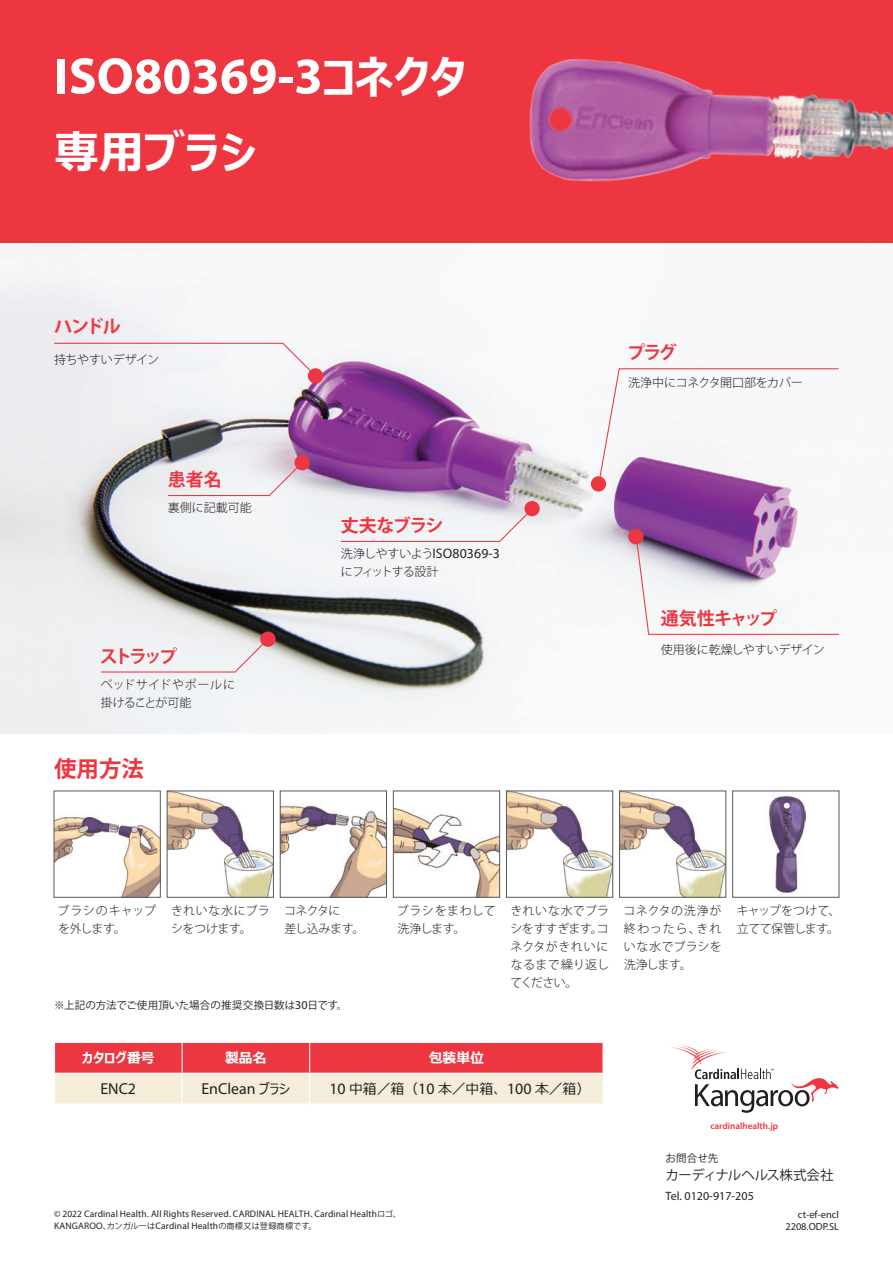
<style>
.page{position:relative;width:893px;height:1263px;background:#fff}
.page>*{position:absolute;margin:0;border:0;box-sizing:border-box;transform-origin:0 0}
.t1{font:700 51.75px "Myriad Pro";color:#fff}
.t2{font:700 45px "Meiryo UI";color:#fff}
.t3{font:700 22.5px "Koz Go Pro";color:#ee3640}
.t4{font:700 18px "Koz Go Pro";letter-spacing:-.085em;color:#ee3640}
.t5{font:15.9px "Myriad Pro";color:#231f20}
.t6{font:13.8px "Meiryo UI";color:#231f20}
.t7{font:700 13.8px "Meiryo UI";color:#fff}
.t8{font:13.8px "Myriad Pro";letter-spacing:.01em;color:#231f20}
.t9{font:13.5px "Koz Go Pro";letter-spacing:-.04em;color:#231f20}
.t10{font:12.15px "Myriad Pro";color:#231f20}
.t11{font:300 12px/18px "Koz Go Pro";color:#231f20}
.t12{font:300 12px/18px "Koz Go Pro";letter-spacing:-.02em;color:#231f20}
.t13{font:300 12px/18px "Koz Go Pro";letter-spacing:-.06em;color:#231f20}
.t14{font:300 12px/18px "Koz Go Pro";letter-spacing:.02em;color:#231f20}
.t15{font:300 12px/18px "Koz Go Pro";letter-spacing:-.04em;color:#231f20}
.t16{font:300 12px/18px "Koz Go Pro";letter-spacing:.055em;color:#231f20;text-align:right}
.t17{font:300 12px "Koz Go Pro";letter-spacing:-.025em;color:#231f20}
.t18{font:10.5px "Koz Go Pro";color:#231f20}
.t19{font:10.35px "Myriad Pro";color:#231f20}
.t20{font:9.45px "Myriad Pro";letter-spacing:.015em;color:#231f20}
.t21{font:600 9.3px "Myriad Pro";color:#ee3640}
.t22{font:8.25px "Koz Go Pro";letter-spacing:.01em;color:#231f20}
.s1{font-family:"Myriad Pro";font-weight:400;font-size:13.8px}
.s2{font-family:"Koz Go Pro";font-size:8.25px}
.s3{font-family:"Myriad Pro";font-size:9.45px}
</style>
<div class="page">
<img style="left:0;top:242px;width:857px;height:491px">
<div style="left:0;top:0;width:893px;height:242px;background:#ee3640"></div>
<img style="left:56px;top:816px;width:103px;height:79px">
<div style="left:54px;top:791px;width:107px;height:106px;border:1px solid #57585a"></div>
<img style="left:169px;top:793px;width:103px;height:102px">
<div style="left:167px;top:791px;width:107px;height:106px;border:1px solid #57585a"></div>
<img style="left:282px;top:805px;width:103px;height:90px">
<div style="left:280px;top:791px;width:107px;height:106px;border:1px solid #57585a"></div>
<img style="left:508px;top:793px;width:103px;height:102px">
<div style="left:506px;top:791px;width:107px;height:106px;border:1px solid #57585a"></div>
<img style="left:395px;top:808px;width:103px;height:87px">
<div style="left:393px;top:791px;width:107px;height:106px;border:1px solid #57585a"></div>
<img style="left:621px;top:793px;width:103px;height:102px">
<div style="left:619px;top:791px;width:107px;height:106px;border:1px solid #57585a"></div>
<img style="left:769px;top:796px;width:36px;height:96px">
<svg style="left:53px;top:342px;width:264px;height:35px"></svg>
<svg style="left:598px;top:368px;width:242px;height:117px"></svg>
<svg style="left:167px;top:461px;width:136px;height:36px"></svg>
<svg style="left:100px;top:638px;width:169px;height:35px"></svg>
<svg style="left:340px;top:507px;width:194px;height:35px"></svg>
<svg style="left:635px;top:536px;width:205px;height:99px"></svg>
<div style="left:308px;top:368px;width:15px;height:16px;background:#ee3640;border-radius:50%"></div>
<div style="left:294px;top:455px;width:16px;height:15px;background:#ee3640;border-radius:50%"></div>
<div style="left:524px;top:501px;width:16px;height:15px;background:#ee3640;border-radius:50%"></div>
<div style="left:591px;top:476px;width:15px;height:16px;background:#ee3640;border-radius:50%"></div>
<div style="left:628px;top:529px;width:16px;height:15px;background:#ee3640;border-radius:50%"></div>
<div style="left:260px;top:631px;width:16px;height:16px;background:#ee3640;border-radius:50%"></div>
<svg style="left:54px;top:1042px;width:549px;height:61px;background:#f19590"></svg>
<img style="left:485px;top:59px;width:408px;height:245px">
<svg style="left:671px;top:1045px;width:168px;height:68px"></svg>
<p class="t2" style="left:323px;top:45px;width:145px">コネクタ</p>
<p class="t1" style="left:54px;top:42px;width:270px">ISO80369-3</p>
<p class="t2" style="left:54px;top:120px;width:204px">専用ブラシ</p>
<p class="t4" style="left:54px;top:315px;width:68px">ハンドル</p>
<p class="t17" style="left:54px;top:351px;width:107px">持ちやすいデザイン</p>
<p class="t4" style="left:168px;top:468px;width:56px">患者名</p>
<p class="t11" style="left:168px;top:498px;width:85px">裏側に記載可能</p>
<p class="t4" style="left:100px;top:645px;width:79px">ストラップ</p>
<p class="t11" style="left:101px;top:676px;width:136px">ベッドサイドやポールに掛けることが可能</p>
<p class="t3" style="left:54px;top:754px;width:91px">使用方法</p>
<p class="t4" style="left:341px;top:514px;width:104px">丈夫なブラシ</p>
<p class="t13" style="left:341px;top:544px;width:113px">洗浄しやすいよう<span class="s1">ISO</span>にフィットする設計</p>
<p class="t8" style="left:452px;top:544px;width:49px">80369-3</p>
<p class="t4" style="left:627px;top:340px;width:51px">プラグ</p>
<p class="t12" style="left:628px;top:373px;width:176px">洗浄中にコネクタ開口部をカバー</p>
<p class="t4" style="left:661px;top:607px;width:118px">通気性キャップ</p>
<p class="t11" style="left:661px;top:640px;width:165px">使用後に乾燥しやすいデザイン</p>
<p class="t12" style="left:58px;top:901px;width:100px">ブラシのキャップを外します。</p>
<p class="t11" style="left:171px;top:901px;width:100px">きれいな水にブラシをつけます。</p>
<p class="t11" style="left:397px;top:901px;width:100px">ブラシをまわして洗浄します。</p>
<p class="t16" style="left:623px;top:901px;width:100px">コネクタの洗浄がきれ</p>
<p class="t11" style="left:510px;top:901px;width:100px;text-align:justify">きれいな水でブラシをすすぎますコ。ネクタがきれいになるまで繰り返してください。</p>
<p class="t11" style="left:284px;top:901px;width:58px">コネクタに</p>
<p class="t11" style="left:284px;top:919px;width:81px">差し込みます。</p>
<p class="t14" style="left:624px;top:919px;width:100px">終わったら、<br>いな水でブラシを洗浄します。</p>
<p class="t18" style="left:54px;top:998px;width:243px">※上記の方法でご使用頂いた場合の推奨交換日数は</p>
<p class="t18" style="left:308px;top:998px;width:41px">日です。</p>
<p class="t10" style="left:295px;top:997px;width:14px">30</p>
<p class="t15" style="left:737px;top:901px;width:105px">キャップをつけて、立てて保管します。</p>
<p class="t7" style="left:82px;top:1048px;width:74px">カタログ番号</p>
<p class="t5" style="left:100px;top:1079px;width:37px">ENC2</p>
<p class="t7" style="left:225px;top:1048px;width:43px">製品名</p>
<p class="t7" style="left:429px;top:1048px;width:57px">包装単位</p>
<p class="t6" style="left:259px;top:1079px;width:33px">ブラシ</p>
<p class="t5" style="left:201px;top:1079px;width:56px">EnClean</p>
<p class="t6" style="left:349px;top:1079px;width:71px">中箱／箱（</p>
<p class="t6" style="left:438px;top:1079px;width:66px">本／中箱、</p>
<p class="t5" style="left:329px;top:1079px;width:18px">10</p>
<p class="t5" style="left:418px;top:1079px;width:18px">10</p>
<p class="t6" style="left:535px;top:1079px;width:57px">本／箱(</p>
<p class="t5" style="left:507px;top:1079px;width:26px">100</p>
<p class="t21" style="left:710px;top:1120px;width:69px">cardinalhealth j p.</p>
<p class="t18" style="left:666px;top:1152px;width:54px">お問合せ先</p>
<p class="t9" style="left:666px;top:1166px;width:169px">カーディナルヘルス株式会社</p>
<p class="t10" style="left:666px;top:1188px;width:90px">Tel. 0120-917-205</p>
<p class="t20" style="left:314px;top:1207px;width:80px">Cardinal Health<span class="s2">ロゴ</span></p>
<p class="t20" style="left:54px;top:1207px;width:258px">© 2022 Cardinal Health. All Rights Reserved. CARDINAL HEALTH</p>
<p class="t22" style="left:191px;top:1220px;width:127px"><span class="s3">Health</span>の商標又は登録商標です。</p>
<p class="t22" style="left:310px;top:1208px;width:10px">、</p>
<p class="t22" style="left:393px;top:1208px;width:10px">、</p>
<p class="t20" style="left:54px;top:1219px;width:137px">KANGAROO <span class="s2">カンガルーは</span>Cardinal</p>
<p class="t22" style="left:103px;top:1220px;width:10px">、</p>
<p class="t19" style="left:798px;top:1208px;width:43px">ct-ef-encl</p>
<p class="t19" style="left:785px;top:1220px;width:55px">2208.ODP.SL</p>
</div>
